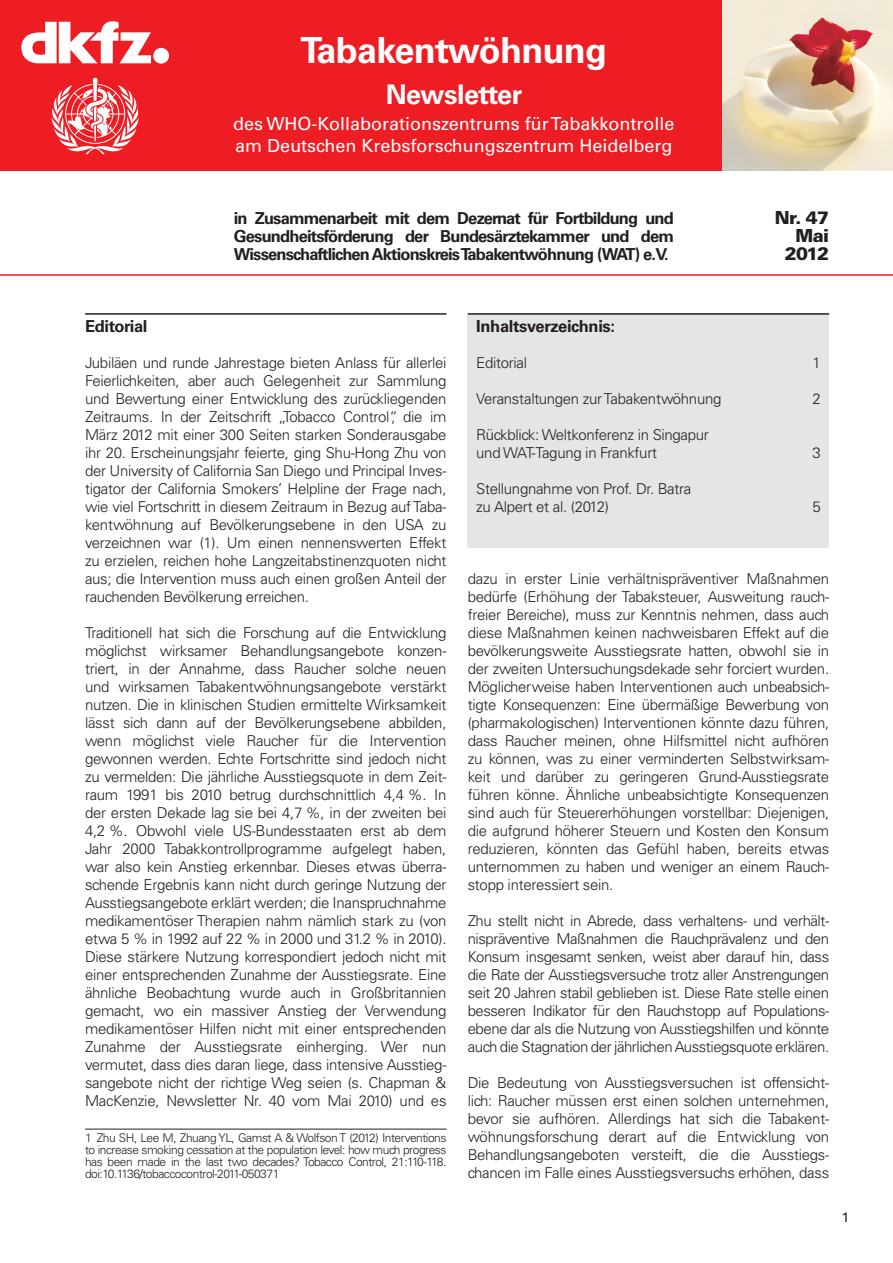
<style>
.page{position:relative;width:893px;height:1263px;background:#fff}
.page>*{position:absolute;margin:0;border:0;box-sizing:border-box;transform-origin:0 0}
.t1{font:700 36px "Univers LTCE";letter-spacing:-.02em;color:#fff}
.t2{font:700 27px "Univers LTCE";letter-spacing:-.02em;color:#fff}
.t3{font:18px/21.6px "Univers LTCE";color:#fff}
.t4{font:900 18px/18px "Univers LTCE";letter-spacing:-.04em;color:#231f20;text-align:right}
.t5{font:700 16.5px/18px "Univers LTCE";letter-spacing:-.05em;color:#231f20;text-align:justify}
.t6{font:700 16.5px "Univers LTCE";letter-spacing:-.02em;color:#231f20}
.t7{font:300 15px/18px "Univers LTCE";letter-spacing:-.02em;color:#231f20;text-align:justify}
.t8{font:13.5px "Univers LTCE";color:#231f20}
.t9{font:300 12px/12px "Univers LTCE";letter-spacing:-.04em;color:#231f20;text-align:justify}
</style>
<div class="page">
<div style="left:0;top:0;width:893px;height:170px;background:#ee1d23"></div>
<img style="left:723px;top:0;width:170px;height:170px">
<div style="left:153px;top:48px;width:16px;height:16px;background:#fff;border-radius:50%"></div>
<svg style="left:21px;top:21px;width:130px;height:42px"></svg>
<svg style="left:51px;top:78px;width:88px;height:76px"></svg>
<hr style="left:0;top:274px;width:893px;height:2px;background:#ee1d23">
<hr style="left:85px;top:313px;width:361px;height:2px;background:#231f20">
<hr style="left:85px;top:1129px;width:361px;height:1px;background:#231f20">
<hr style="left:85px;top:1128px;width:361px;height:1px;background:#9d9fa2">
<div style="left:468px;top:314px;width:361px;height:234px;background:#e4e5e7"></div>
<hr style="left:468px;top:313px;width:361px;height:2px;background:#231f20">
<h1 class="t1" style="left:301px;top:29px;width:308px">Tabakentwöhnung</h1>
<h2 class="t2" style="left:386px;top:79px;width:138px">Newsletter</h2>
<p class="t3" style="left:233px;top:113px;width:443px">des WHO-Kollaborationszentrums für Tabakkontrolle am Deutschen Krebsforschungszentrum Heidelberg</p>
<p class="t5" style="left:234px;top:209px;width:442px">in Zusammenarbeit mit dem Dezernat für Fortbildung und Gesundheitsförderung der Bundesärztekammer und dem Wissenschaftlichen Aktionskreis Tabakentwöhnung (WAT) e.V.</p>
<p class="t4" style="left:775px;top:209px;width:56px">Nr. 47<br>Mai<br>2012</p>
<p class="t6" style="left:85px;top:316px;width:64px">Editorial</p>
<p class="t7" style="left:85px;top:354px;width:363px">Jubiläen und runde Jahrestage bieten Anlass für allerlei Feierlichkeiten, aber auch Gelegenheit zur Sammlung und Bewertung einer Entwicklung des zurückliegenden Zeitraums. In der Zeitschrift „Tobacco Control“, die im März 2012 mit einer 300 Seiten starken Sonderausgabe ihr 20. Erscheinungsjahr feierte, ging Shu-Hong Zhu von der University of California San Diego und Principal Inves&shy;tigator der California Smokers’ Helpline der Frage nach, wie viel Fortschritt in diesem Zeitraum in Bezug auf Taba&shy;kentwöhnung auf Bevölkerungsebene in den USA zu verzeichnen war (1). Um einen nennenswerten Effekt zu erzielen, reichen hohe Langzeitabstinenzquoten nicht aus; die Intervention muss auch einen großen Anteil der rauchenden Bevölkerung erreichen.</p>
<p class="t7" style="left:85px;top:624px;width:363px">Traditionell hat sich die Forschung auf die Entwicklung möglichst wirksamer Behandlungsangebote konzen&shy;triert, in der Annahme, dass Raucher solche neuen und wirksamen Tabakentwöhnungsangebote verstärkt nutzen. Die in klinischen Studien ermittelte Wirksamkeit lässt sich dann auf der Bevölkerungsebene abbilden, wenn möglichst viele Raucher für die Intervention gewonnen werden. Echte Fortschritte sind jedoch nicht zu vermelden: Die jährliche Ausstiegsquote in dem Zeit&shy;raum 1991 bis 2010 betrug durchschnittlich 4,4 %. In der ersten Dekade lag sie bei 4,7 %, in der zweiten bei 4,2 %. Obwohl viele US-Bundesstaaten erst ab dem Jahr 2000 Tabakkontrollprogramme aufgelegt haben, war also kein Anstieg erkennbar. Dieses etwas überra&shy;schende Ergebnis kann nicht durch geringe Nutzung der Ausstiegsangebote erklärt werden; die Inanspruchnahme medikamentöser Therapien nahm nämlich stark zu (von etwa 5 % in 1992 auf 22 % in 2000 und 31.2 % in 2010).<br>Diese stärkere Nutzung korrespondiert jedoch nicht mit einer entsprechenden Zunahme der Ausstiegsrate. Eine ähnliche Beobachtung wurde auch in Großbritannien gemacht, wo ein massiver Anstieg der Verwendung medikamentöser Hilfen nicht mit einer entsprechenden Zunahme der Ausstiegsrate einherging. Wer nun vermutet, dass dies daran liege, dass intensive Ausstieg&shy;sangebote nicht der richtige Weg seien (s. Chapman &amp; MacKenzie, Newsletter Nr. 40 vom Mai 2010) und es</p>
<p class="t9" style="left:85px;top:1132px;width:363px">1 Zhu SH, Lee M, Zhuang YL, Gamst A &amp; Wolfson T (2012) Interventions to increase smoking cessation at the population level: how much progress has been made in the last two decades? Tobacco Control, 21:110-118. doi:10.1136/tobaccocontrol-2011-050371</p>
<p class="t6" style="left:476px;top:316px;width:140px">Inhaltsverzeichnis:</p>
<p class="t7" style="left:476px;top:354px;width:52px">Editorial</p>
<p class="t7" style="left:812px;top:354px;width:10px">1</p>
<p class="t7" style="left:476px;top:390px;width:247px">Veranstaltungen zur Tabakentwöhnung</p>
<p class="t7" style="left:812px;top:390px;width:10px">2</p>
<p class="t7" style="left:476px;top:426px;width:234px">Rückblick: Weltkonferenz in Singapur und WAT-Tagung in Frankfurt</p>
<p class="t7" style="left:812px;top:444px;width:10px">3</p>
<p class="t7" style="left:476px;top:480px;width:217px">Stellungnahme von Prof. Dr. Batra zu Alpert et al. (2012)</p>
<p class="t7" style="left:812px;top:498px;width:10px">5</p>
<p class="t7" style="left:468px;top:570px;width:363px">dazu in erster Linie verhältnispräventiver Maßnahmen bedürfe (Erhöhung der Tabaksteuer, Ausweitung rauch&shy;freier Bereiche), muss zur Kenntnis nehmen, dass auch diese Maßnahmen keinen nachweisbaren Effekt auf die bevölkerungsweite Ausstiegsrate hatten, obwohl sie in der zweiten Untersuchungsdekade sehr forciert wurden.<br>Möglicherweise haben Interventionen auch unbeabsich&shy;tigte Konsequenzen: Eine übermäßige Bewerbung von (pharmakologischen) Interventionen könnte dazu führen, dass Raucher meinen, ohne Hilfsmittel nicht aufhören zu können, was zu einer verminderten Selbstwirksam&shy;keit und darüber zu geringeren Grund-Ausstiegsrate führen könne. Ähnliche unbeabsichtigte Konsequenzen sind auch für Steuererhöhungen vorstellbar: Diejenigen, die aufgrund höherer Steuern und Kosten den Konsum reduzieren, könnten das Gefühl haben, bereits etwas unternommen zu haben und weniger an einem Rauch&shy;stopp interessiert sein.</p>
<p class="t7" style="left:468px;top:912px;width:363px">Zhu stellt nicht in Abrede, dass verhaltens- und verhält&shy;nispräventive Maßnahmen die Rauchprävalenz und den Konsum insgesamt senken, weist aber darauf hin, dass die Rate der Ausstiegsversuche trotz aller Anstrengungen seit 20 Jahren stabil geblieben ist. Diese Rate stelle einen besseren Indikator für den Rauchstopp auf Populations&shy;ebene dar als die Nutzung von Ausstiegshilfen und könnte auch die Stagnation der jährlichen Ausstiegsquote erklären.</p>
<p class="t7" style="left:468px;top:1074px;width:363px">Die Bedeutung von Ausstiegsversuchen ist offensicht&shy;lich: Raucher müssen erst einen solchen unternehmen, bevor sie aufhören. Allerdings hat sich die Tabakent&shy;wöhnungsforschung derart auf die Entwicklung von Behandlungsangeboten versteift, die die Ausstiegs&shy;chancen im Falle eines Ausstiegsversuchs erhöhen, dass</p>
<p class="t8" style="left:842px;top:1210px;width:9px">1</p>
</div>
